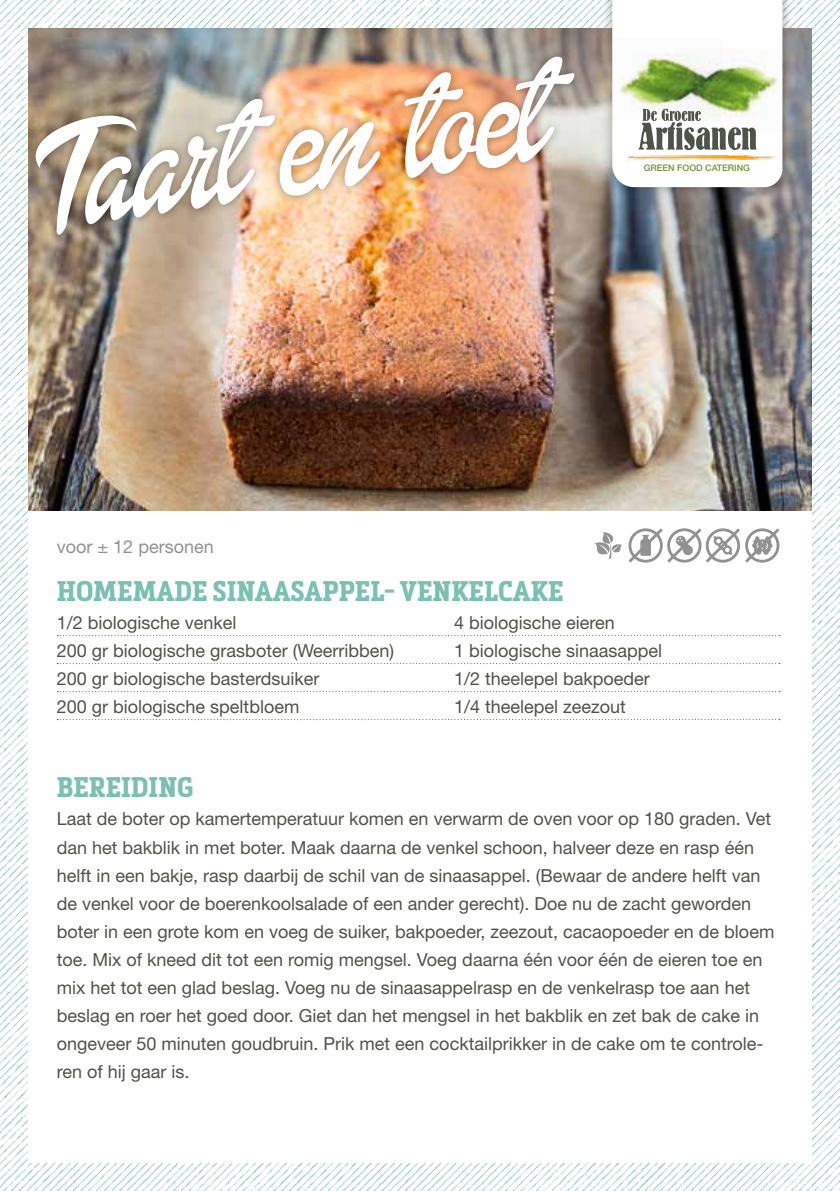
<style>
.page{position:relative;width:840px;height:1191px;background:#fff}
.page>*{position:absolute;margin:0;border:0;box-sizing:border-box;transform-origin:0 0}
.t1{font:150px "Dollie Script Personal Use";color:#fff}
.t2{font:700 28px "Metronic Slab Narrow";color:#7cc0b3}
.t3{font:18px/28px "Helvetica Neue LT Std";color:#50534a}
.t4{font:18px "Helvetica Neue LT Std";color:#929292}
.t5{font:500 9px "Helvetica Neue LT Std";color:#6e9631}
</style>
<div class="page">
<img style="left:0;top:0;width:839px;height:1191px">
<div style="left:28px;top:28px;width:783px;height:1134px;background:#fff"></div>
<img style="left:28px;top:28px;width:783px;height:482px">
<div style="left:26px;top:47px;width:556px;height:196px;background:#000;opacity:.35"></div>
<svg style="left:57px;top:635px;width:722px;height:1px"></svg>
<svg style="left:57px;top:663px;width:722px;height:1px"></svg>
<svg style="left:57px;top:691px;width:722px;height:1px"></svg>
<svg style="left:57px;top:719px;width:722px;height:1px"></svg>
<div style="left:601px;top:0;width:192px;height:198px;background:#000;opacity:.35"></div>
<img style="left:609px;top:37px;width:3px;height:85px">
<img style="left:782px;top:48px;width:3px;height:84px">
<img style="left:782px;top:153px;width:5px;height:9px">
<svg style="left:612px;top:0;width:170px;height:187px"></svg>
<svg style="left:595px;top:528px;width:185px;height:35px"></svg>
<h1 class="t1" style="left:20px;top:98px;width:519px;rotate:-8deg">Taart en toet</h1>
<p class="t5" style="left:643px;top:163px;width:108px">GREEN FOOD CATERING</p>
<p class="t4" style="left:57px;top:535px;width:158px">voor ± 12 personen</p>
<h2 class="t2" style="left:57px;top:575px;width:508px">HOMEMADE SINAASAPPEL- VENKELCAKE</h2>
<p class="t3" style="left:57px;top:609px;width:181px">1/2 biologische venkel</p>
<p class="t3" style="left:454px;top:609px;width:162px">4 biologische eieren</p>
<p class="t3" style="left:57px;top:637px;width:338px">200 gr biologische grasboter (Weerribben)</p>
<p class="t3" style="left:454px;top:637px;width:210px">1 biologische sinaasappel</p>
<p class="t3" style="left:57px;top:665px;width:264px">200 gr biologische basterdsuiker</p>
<p class="t3" style="left:454px;top:665px;width:197px">1/2 theelepel bakpoeder</p>
<p class="t3" style="left:57px;top:693px;width:244px">200 gr biologische speltbloem</p>
<p class="t3" style="left:454px;top:693px;width:173px">1/4 theelepel zeezout</p>
<h2 class="t2" style="left:57px;top:771px;width:138px">BEREIDING</h2>
<p class="t3" style="left:57px;top:805px;width:718px">Laat de boter op kamertemperatuur komen en verwarm de oven voor op 180 graden. Vet dan het bakblik in met boter. Maak daarna de venkel schoon, halveer deze en rasp één helft in een bakje, rasp daarbij de schil van de sinaasappel. (Bewaar de andere helft van de venkel voor de boerenkoolsalade of een ander gerecht). Doe nu de zacht geworden boter in een grote kom en voeg de suiker, bakpoeder, zeezout, cacaopoeder en de bloem toe. Mix of kneed dit tot een romig mengsel. Voeg daarna één voor één de eieren toe en mix het tot een glad beslag. Voeg nu de sinaasappelrasp en de venkelrasp toe aan het beslag en roer het goed door. Giet dan het mengsel in het bakblik en zet bak de cake in ongeveer 50 minuten goudbruin. Prik met een cocktailprikker in de cake om te controle&shy;ren of hij gaar is.</p>
</div>
